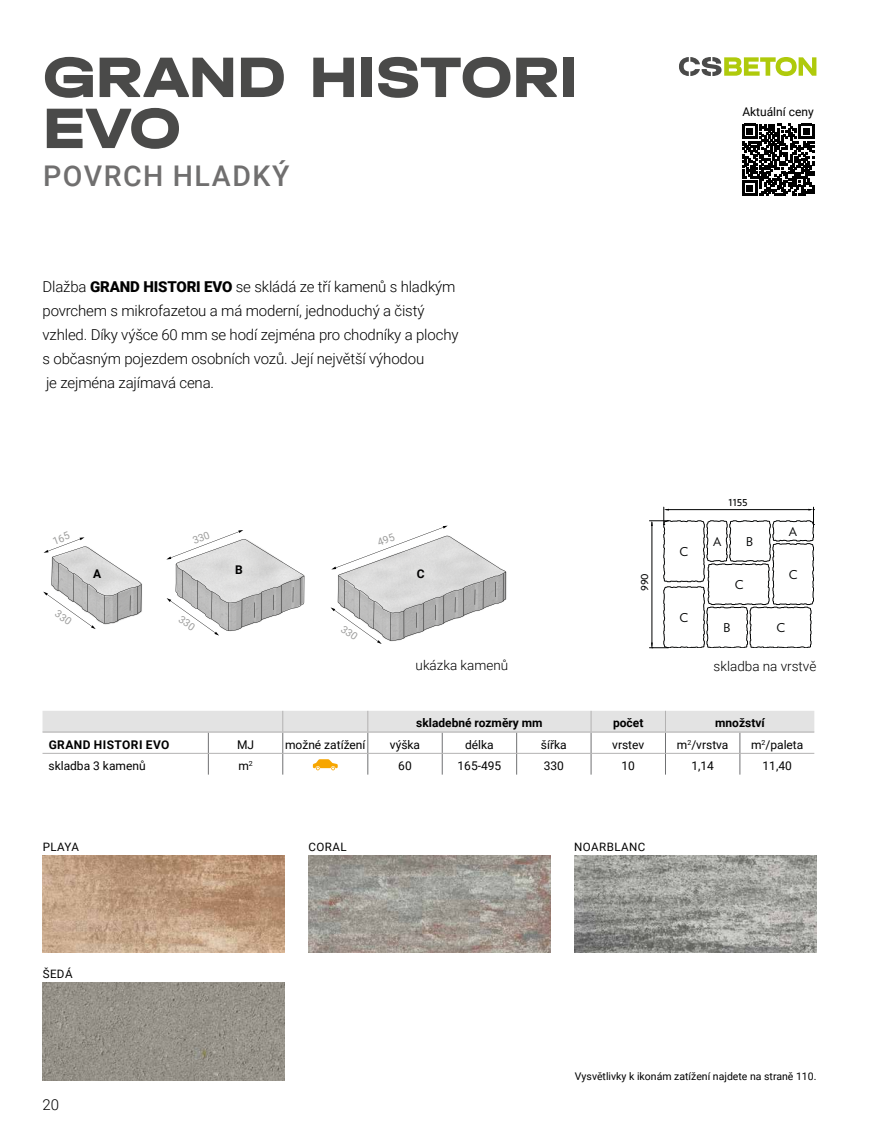
<style>
.page{position:relative;width:893px;height:1123px;background:#fff}
.page>*{position:absolute;margin:0;border:0;box-sizing:border-box;transform-origin:0 0}
.t1{font:800 60px/51px "Halvar Breit";letter-spacing:-.015em;color:#4a4a49}
.t2{font:500 28.5px "Roboto";letter-spacing:.055em;color:#706f6f}
.t3{font:300 15px/24px "Roboto";letter-spacing:-.01em;color:#000}
.t4{font:300 13.5px "Roboto";color:#000}
.t5{font:12.15px "Verlag";color:#010202}
.t6{font:12px "Roboto";color:#000}
.t7{font:700 12px "Roboto";color:#000}
.t8{font:700 12px "Roboto";letter-spacing:.035em;color:#000}
.t9{font:11.55px "Roboto";letter-spacing:.035em;color:#000}
.t10{font:10.5px "Roboto";color:#000}
.s1{font-weight:900}
</style>
<div class="page">
<img style="left:43px;top:855px;width:242px;height:97px">
<img style="left:43px;top:982px;width:242px;height:98px">
<img style="left:308px;top:855px;width:243px;height:97px">
<img style="left:574px;top:855px;width:242px;height:97px">
<svg style="left:43px;top:711px;width:771px;height:63px"></svg>
<svg style="left:649px;top:507px;width:165px;height:141px"></svg>
<svg style="left:679px;top:57px;width:137px;height:19px"></svg>
<svg style="left:742px;top:124px;width:72px;height:72px"></svg>
<svg style="left:43px;top:537px;width:98px;height:92px"></svg>
<svg style="left:166px;top:530px;width:138px;height:105px"></svg>
<svg style="left:331px;top:525px;width:175px;height:119px"></svg>
<h1 class="t1" style="left:43px;top:50px;width:536px">GRAND HISTORI<br>EVO</h1>
<h2 class="t2" style="left:43px;top:155px;width:248px">POVRCH HLADKÝ</h2>
<p class="t3" style="left:43px;top:274px;width:417px">Dlažba <span class="s1">GRAND HISTORI EVO</span> se skládá ze tří kamenů s hladkým povrchem s mikrofazetou a má moderní, jednoduchý a čistý vzhled. Díky výšce 60 mm se hodí zejména pro chodníky a plochy s občasným pojezdem osobních vozů. Její největší výhodou<br>je zejména zajímavá cena.</p>
<p class="t7" style="left:93px;top:565px;width:10px">A</p>
<p class="t7" style="left:235px;top:562px;width:9px">B</p>
<p class="t7" style="left:417px;top:565px;width:9px">C</p>
<p class="t4" style="left:416px;top:655px;width:94px">ukázka kamenů</p>
<p class="t6" style="left:742px;top:104px;width:73px">Aktuální ceny</p>
<p class="t5" style="left:635px;top:591px;width:19px;rotate:-90deg">990</p>
<p class="t5" style="left:680px;top:542px;width:10px">C</p>
<p class="t5" style="left:680px;top:608px;width:10px">C</p>
<p class="t5" style="left:728px;top:492px;width:21px">1155</p>
<p class="t5" style="left:713px;top:532px;width:10px">A</p>
<p class="t5" style="left:746px;top:532px;width:8px">B</p>
<p class="t5" style="left:735px;top:575px;width:10px">C</p>
<p class="t5" style="left:723px;top:618px;width:8px">B</p>
<p class="t5" style="left:789px;top:522px;width:10px">A</p>
<p class="t5" style="left:789px;top:565px;width:10px">C</p>
<p class="t5" style="left:776px;top:618px;width:10px">C</p>
<p class="t4" style="left:714px;top:656px;width:104px">skladba na vrstvě</p>
<p class="t7" style="left:416px;top:714px;width:128px">skladebné rozměry mm</p>
<p class="t7" style="left:613px;top:714px;width:32px">počet</p>
<p class="t7" style="left:715px;top:714px;width:51px">množství</p>
<p class="t8" style="left:49px;top:736px;width:122px">GRAND HISTORI EVO</p>
<p class="t6" style="left:237px;top:736px;width:19px">MJ</p>
<p class="t6" style="left:285px;top:736px;width:82px">možné zatížení</p>
<p class="t6" style="left:390px;top:736px;width:32px">výška</p>
<p class="t6" style="left:465px;top:736px;width:30px">délka</p>
<p class="t6" style="left:541px;top:736px;width:27px">šířka</p>
<p class="t6" style="left:612px;top:736px;width:34px">vrstev</p>
<p class="t6" style="left:677px;top:736px;width:53px">m<sup>2</sup>/vrstva</p>
<p class="t6" style="left:751px;top:736px;width:54px">m<sup>2</sup>/paleta</p>
<p class="t6" style="left:48px;top:757px;width:99px">skladba 3 kamenů</p>
<p class="t6" style="left:238px;top:757px;width:16px">m<sup>2</sup></p>
<p class="t6" style="left:398px;top:757px;width:15px">60</p>
<p class="t6" style="left:458px;top:757px;width:45px">165-495</p>
<p class="t6" style="left:544px;top:757px;width:22px">330</p>
<p class="t6" style="left:621px;top:757px;width:15px">10</p>
<p class="t6" style="left:691px;top:757px;width:24px">1,14</p>
<p class="t6" style="left:762px;top:757px;width:31px">11,40</p>
<p class="t9" style="left:43px;top:838px;width:38px">PLAYA</p>
<p class="t9" style="left:43px;top:966px;width:31px">ŠEDÁ</p>
<p class="t3" style="left:43px;top:1091px;width:18px">20</p>
<p class="t9" style="left:308px;top:838px;width:40px">CORAL</p>
<p class="t9" style="left:574px;top:838px;width:72px">NOARBLANC</p>
<p class="t10" style="left:575px;top:1069px;width:243px">Vysvětlivky k ikonám zatížení najdete na straně 110.</p>
</div>
